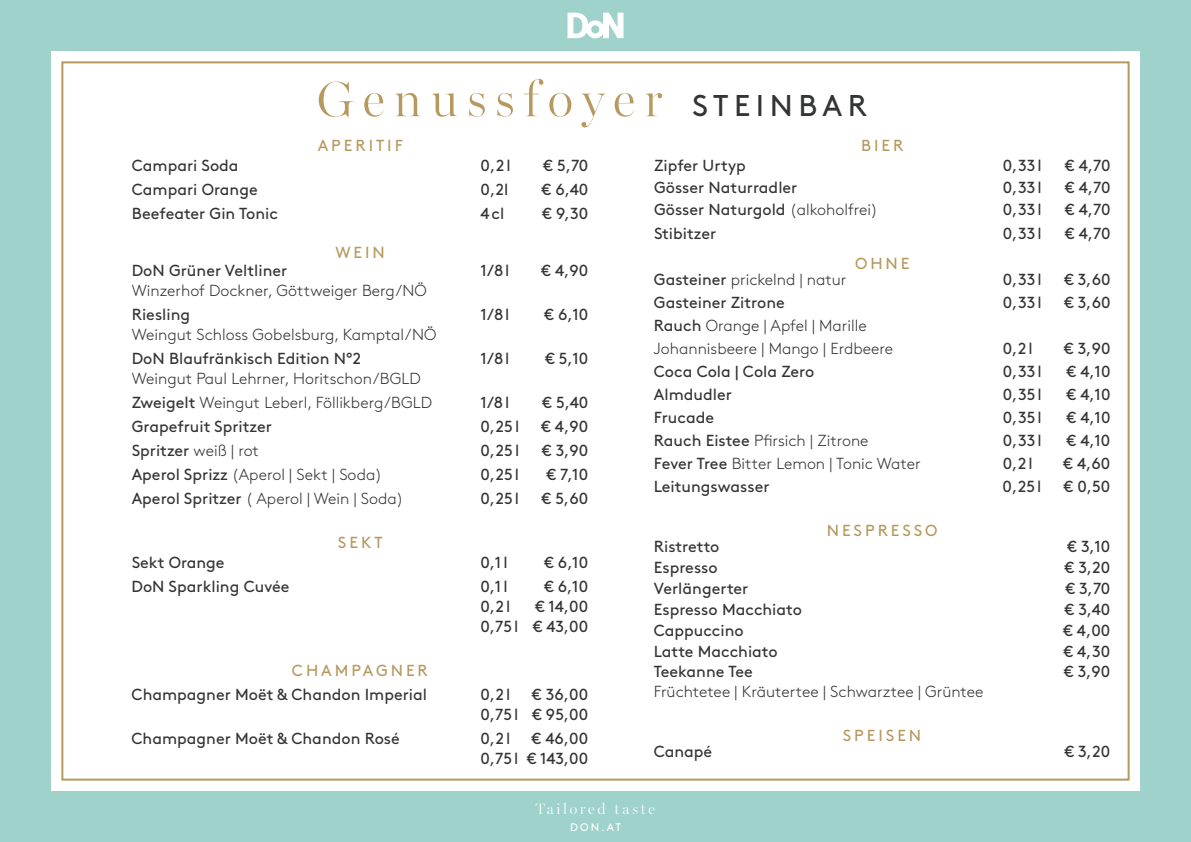
<style>
.page{position:relative;width:1191px;height:842px;background:#9fd2ca}
.page>*{position:absolute;margin:0;border:0;box-sizing:border-box;transform-origin:0 0}
.t1{font:300 50px "Miller Banner";letter-spacing:.18em;color:#b6995e}
.t2{font:16px/20px "Brown";color:#333434;text-align:right}
.t3{font:300 16px/24px "Brown";color:#333434}
.t4{font:16px "Brown";letter-spacing:.185em;color:#b6995e}
.t5{font:300 15px "Miller Banner";letter-spacing:.18em;color:#fff}
.t6{font:11px "Brown";color:#fff}
.s1{font-family:"Brown";font-weight:400;font-size:30px;color:#333434}
.s2{font-weight:400}
.s3{font-weight:300}
</style>
<div class="page">
<div style="left:51px;top:51px;width:1089px;height:740px;background:#fff"></div>
<svg style="left:567px;top:13px;width:56px;height:25px"></svg>
<h1 class="t1" style="left:317px;top:69px;width:551px">Genussfoyer <span class="s1">STEINBAR</span></h1>
<p class="t4" style="left:318px;top:133px;width:87px">APERITIF</p>
<p class="t2" style="left:132px;top:154px;width:108px">Campari Soda</p>
<p class="t2" style="left:480px;top:154px;width:31px">0,2l</p>
<p class="t2" style="left:543px;top:154px;width:46px">€ 5,70</p>
<p class="t2" style="left:132px;top:178px;width:127px">Campari Orange</p>
<p class="t2" style="left:480px;top:178px;width:29px">0,2l</p>
<p class="t2" style="left:542px;top:178px;width:48px">€ 6,40</p>
<p class="t2" style="left:132px;top:202px;width:148px">Beefeater Gin Tonic</p>
<p class="t2" style="left:480px;top:202px;width:25px">4cl</p>
<p class="t2" style="left:542px;top:202px;width:47px">€ 9,30</p>
<p class="t4" style="left:335px;top:240px;width:51px">WEIN</p>
<p class="t2" style="left:132px;top:259px;width:157px">DoN Grüner Veltliner</p>
<p class="t2" style="left:480px;top:259px;width:30px">1/8l</p>
<p class="t2" style="left:541px;top:259px;width:48px">€ 4,90</p>
<p class="t3" style="left:132px;top:277px;width:296px">Winzerhof Dockner, Göttweiger Berg/NÖ</p>
<p class="t2" style="left:132px;top:303px;width:60px">Riesling</p>
<p class="t2" style="left:480px;top:303px;width:30px">1/8l</p>
<p class="t2" style="left:544px;top:303px;width:45px">€ 6,10</p>
<p class="t3" style="left:132px;top:321px;width:306px">Weingut Schloss Gobelsburg, Kamptal/NÖ</p>
<p class="t2" style="left:132px;top:347px;width:231px">DoN Blaufränkisch Edition N°2</p>
<p class="t2" style="left:480px;top:347px;width:30px">1/8l</p>
<p class="t2" style="left:545px;top:347px;width:44px">€ 5,10</p>
<p class="t3" style="left:132px;top:365px;width:302px">Weingut Paul Lehrner, Horitschon/BGLD<br><span class="s2">Zweigelt</span> Weingut Leberl, Föllikberg/BGLD</p>
<p class="t2" style="left:480px;top:391px;width:30px">1/8l</p>
<p class="t2" style="left:542px;top:391px;width:47px">€ 5,40</p>
<p class="t2" style="left:132px;top:415px;width:142px">Grapefruit Spritzer</p>
<p class="t2" style="left:480px;top:415px;width:40px">0,25l</p>
<p class="t2" style="left:541px;top:415px;width:48px">€ 4,90</p>
<p class="t2" style="left:132px;top:439px;width:129px">Spritzer <span class="s3">weiß | rot</span></p>
<p class="t2" style="left:480px;top:439px;width:40px">0,25l</p>
<p class="t2" style="left:542px;top:439px;width:48px">€ 3,90</p>
<p class="t3" style="left:132px;top:461px;width:252px"><span class="s2">Aperol Sprizz</span> (Aperol | Sekt | Soda)</p>
<p class="t2" style="left:480px;top:463px;width:40px">0,25l</p>
<p class="t2" style="left:547px;top:463px;width:43px">€ 7,10</p>
<p class="t3" style="left:132px;top:485px;width:273px"><span class="s2">Aperol Spritzer</span> ( Aperol | Wein | Soda)</p>
<p class="t2" style="left:480px;top:487px;width:40px">0,25l</p>
<p class="t2" style="left:542px;top:487px;width:48px">€ 5,60</p>
<p class="t4" style="left:338px;top:530px;width:46px">SEKT</p>
<p class="t2" style="left:132px;top:551px;width:94px">Sekt Orange</p>
<p class="t2" style="left:480px;top:551px;width:29px">0,1 l</p>
<p class="t2" style="left:544px;top:551px;width:45px">€ 6,10</p>
<p class="t2" style="left:132px;top:575px;width:159px">DoN Sparkling Cuvée</p>
<p class="t2" style="left:480px;top:575px;width:29px">0,1 l</p>
<p class="t2" style="left:544px;top:575px;width:45px">€ 6,10</p>
<p class="t2" style="left:480px;top:595px;width:31px">0,2l</p>
<p class="t2" style="left:480px;top:595px;width:109px">€ 14,00<br>0,75l € 43,00</p>
<p class="t4" style="left:292px;top:658px;width:137px">CHAMPAGNER</p>
<p class="t2" style="left:132px;top:683px;width:297px">Champagner Moët &amp; Chandon Imperial</p>
<p class="t2" style="left:480px;top:683px;width:31px">0,2l</p>
<p class="t2" style="left:480px;top:683px;width:109px">€ 36,00<br>0,75l € 95,00</p>
<p class="t2" style="left:132px;top:727px;width:270px">Champagner Moët &amp; Chandon Rosé</p>
<p class="t2" style="left:480px;top:727px;width:31px">0,2l</p>
<p class="t2" style="left:480px;top:727px;width:109px">€ 46,00<br>0,75l € 143,00</p>
<p class="t4" style="left:861px;top:133px;width:44px">BIER</p>
<p class="t2" style="left:654px;top:154px;width:93px">Zipfer Urtyp</p>
<p class="t2" style="left:1002px;top:154px;width:40px">0,33l</p>
<p class="t2" style="left:1065px;top:154px;width:47px">€ 4,70</p>
<p class="t2" style="left:654px;top:176px;width:145px">Gösser Naturradler</p>
<p class="t2" style="left:1002px;top:176px;width:40px">0,33l</p>
<p class="t2" style="left:1065px;top:176px;width:47px">€ 4,70</p>
<p class="t2" style="left:654px;top:198px;width:225px">Gösser Naturgold <span class="s3">(alkoholfrei)</span></p>
<p class="t2" style="left:1002px;top:198px;width:40px">0,33l</p>
<p class="t2" style="left:1065px;top:198px;width:47px">€ 4,70</p>
<p class="t2" style="left:654px;top:222px;width:64px">Stibitzer</p>
<p class="t2" style="left:1002px;top:222px;width:40px">0,33l</p>
<p class="t2" style="left:1065px;top:222px;width:47px">€ 4,70</p>
<p class="t4" style="left:855px;top:251px;width:56px">OHNE</p>
<p class="t3" style="left:654px;top:266px;width:194px"><span class="s2">Gasteiner</span> prickelnd | natur</p>
<p class="t2" style="left:1002px;top:268px;width:40px">0,33l</p>
<p class="t2" style="left:1064px;top:268px;width:48px">€ 3,60</p>
<p class="t2" style="left:654px;top:291px;width:132px">Gasteiner Zitrone</p>
<p class="t2" style="left:1002px;top:291px;width:40px">0,33l</p>
<p class="t2" style="left:1064px;top:291px;width:48px">€ 3,60</p>
<p class="t3" style="left:654px;top:313px;width:241px;line-height:23px"><span class="s2">Rauch</span> Orange | Apfel | Marille<br>Johannisbeere | Mango | Erdbeere</p>
<p class="t2" style="left:1002px;top:337px;width:31px">0,2l</p>
<p class="t2" style="left:1064px;top:337px;width:48px">€ 3,90</p>
<p class="t2" style="left:654px;top:360px;width:162px">Coca Cola | Cola Zero</p>
<p class="t2" style="left:1002px;top:360px;width:40px">0,33l</p>
<p class="t2" style="left:1067px;top:360px;width:45px">€ 4,10</p>
<p class="t2" style="left:654px;top:383px;width:79px">Almdudler</p>
<p class="t2" style="left:1002px;top:383px;width:41px">0,35l</p>
<p class="t2" style="left:1067px;top:383px;width:45px">€ 4,10</p>
<p class="t2" style="left:654px;top:406px;width:62px">Frucade</p>
<p class="t2" style="left:1002px;top:406px;width:41px">0,35l</p>
<p class="t2" style="left:1067px;top:406px;width:45px">€ 4,10</p>
<p class="t3" style="left:654px;top:427px;width:216px"><span class="s2">Rauch Eistee</span> Pfirsich | Zitrone</p>
<p class="t2" style="left:1002px;top:429px;width:40px">0,33l</p>
<p class="t2" style="left:1066px;top:429px;width:45px">€ 4,10</p>
<p class="t3" style="left:654px;top:450px;width:268px"><span class="s2">Fever Tree</span> Bitter Lemon | Tonic Water</p>
<p class="t2" style="left:1002px;top:452px;width:31px">0,2l</p>
<p class="t2" style="left:1063px;top:452px;width:48px">€ 4,60</p>
<p class="t2" style="left:654px;top:475px;width:117px">Leitungswasser</p>
<p class="t2" style="left:1002px;top:475px;width:40px">0,25l</p>
<p class="t2" style="left:1063px;top:475px;width:48px">€ 0,50</p>
<p class="t4" style="left:826px;top:518px;width:112px">NESPRESSO</p>
<p class="t2" style="left:654px;top:535px;width:67px">Ristretto</p>
<p class="t2" style="left:1067px;top:535px;width:44px">€ 3,10</p>
<p class="t2" style="left:654px;top:556px;width:65px">Espresso</p>
<p class="t2" style="left:1064px;top:556px;width:47px">€ 3,20</p>
<p class="t2" style="left:654px;top:577px;width:96px">Verlängerter</p>
<p class="t2" style="left:1065px;top:577px;width:46px">€ 3,70</p>
<p class="t2" style="left:654px;top:598px;width:150px">Espresso Macchiato</p>
<p class="t2" style="left:1064px;top:598px;width:47px">€ 3,40</p>
<p class="t2" style="left:654px;top:619px;width:91px">Cappuccino</p>
<p class="t2" style="left:1063px;top:619px;width:48px">€ 4,00</p>
<p class="t2" style="left:654px;top:640px;width:125px">Latte Macchiato</p>
<p class="t2" style="left:1063px;top:640px;width:48px">€ 4,30</p>
<p class="t2" style="left:654px;top:660px;width:101px">Teekanne Tee</p>
<p class="t2" style="left:1064px;top:660px;width:48px">€ 3,90</p>
<p class="t3" style="left:654px;top:678px;width:331px">Früchtetee | Kräutertee | Schwarztee | Grüntee</p>
<p class="t4" style="left:842px;top:723px;width:80px">SPEISEN</p>
<p class="t2" style="left:654px;top:740px;width:60px">Canapé</p>
<p class="t2" style="left:1064px;top:740px;width:47px">€ 3,20</p>
<p class="t5" style="left:536px;top:800px;width:121px">Tailored taste</p>
<p class="t6" style="left:570px;top:819px;width:53px">DON.AT</p>
</div>
